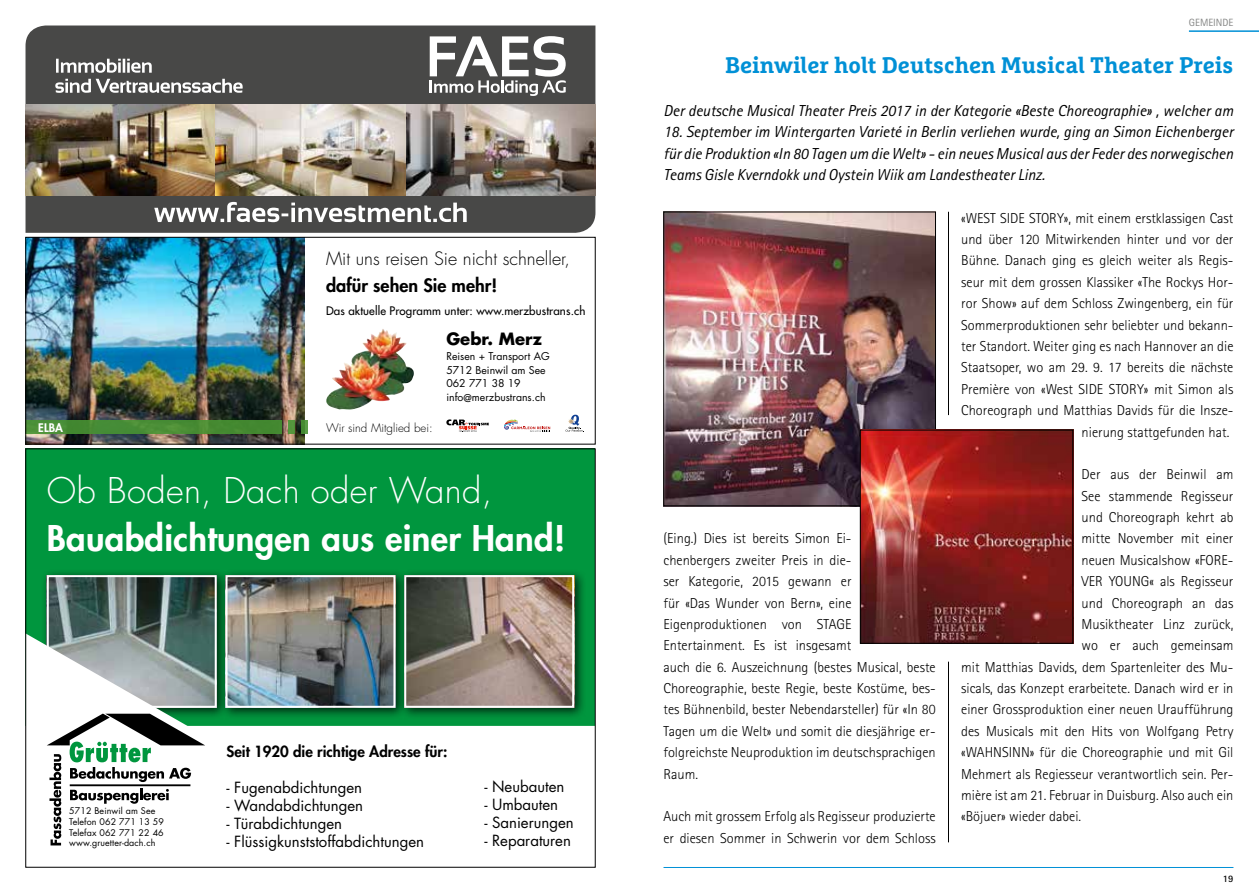
<style>
.page{position:relative;width:1259px;height:893px;background:#fff}
.page>*{position:absolute;margin:0;border:0;box-sizing:border-box;transform-origin:0 0}
.t1{font:800 34.5px "Futura Std";letter-spacing:.01em;color:#fff}
.t2{font:300 34.5px "Futura Std";letter-spacing:.01em;color:#fff}
.t3{font:700 22.5px "Marselis Slab Pro";color:#0090d6}
.t4{font:300 18px "Futura Std";color:#000}
.t5{font:800 18px "Futura Std";color:#000}
.t6{font:700 16.5px "Futura Std";color:#000}
.t7{font:italic 15.9px/21.3px "Rotis Sans Serif";color:#000;text-align:justify}
.t8{font:15px "Futura Std";color:#000}
.t9{font:800 15px "Futura Std";color:#000}
.t10{font:300 14.4px/21.3px "Rotis Sans Serif";color:#000}
.t11{font:500 11.55px "Futura Std";letter-spacing:.01em;color:#000}
.t12{font:300 11.55px "Futura Std";color:#000}
.t13{font:800 11.55px "Futura Std";color:#fff}
.t14{font:10.5px/13.5px "Futura Std";color:#000}
.t15{font:10.5px "Rotis Sans Serif";color:#868786}
.t16{font:700 9.9px "Rotis Sans Serif";color:#000}
.t17{font:9px/10.6px "Futura Std";letter-spacing:.01em;color:#000}
</style>
<div class="page">
<hr style="left:1189px;top:30px;width:70px;height:2px;background:#0090d6">
<hr style="left:663px;top:867px;width:570px;height:1px;background:#0090d6">
<div style="left:26px;top:26px;width:569px;height:207px;background:#484847"></div>
<img style="left:26px;top:104px;width:569px;height:92px">
<svg style="left:430px;top:36px;width:136px;height:60px"></svg>
<svg style="left:55px;top:79px;width:188px;height:14px"></svg>
<svg style="left:56px;top:59px;width:96px;height:14px"></svg>
<svg style="left:154px;top:202px;width:313px;height:20px"></svg>
<div style="left:26px;top:449px;width:569px;height:295px;background:#00963e"></div>
<div style="left:41px;top:569px;width:188px;height:151px;background:#000;opacity:.75"></div>
<img style="left:50px;top:578px;width:164px;height:127px">
<div style="left:47px;top:575px;width:170px;height:133px;border:2px solid #fff"></div>
<div style="left:219px;top:569px;width:188px;height:151px;background:#000;opacity:.75"></div>
<img style="left:228px;top:578px;width:164px;height:127px">
<div style="left:225px;top:575px;width:170px;height:133px;border:2px solid #fff"></div>
<div style="left:398px;top:569px;width:188px;height:151px;background:#000;opacity:.75"></div>
<img style="left:407px;top:578px;width:164px;height:127px">
<div style="left:404px;top:575px;width:170px;height:133px;border:2px solid #fff"></div>
<div style="left:26px;top:727px;width:569px;height:20px;background:#fff"></div>
<hr style="left:26px;top:726px;width:569px;height:1px;background:#fff">
<svg style="left:28px;top:633px;width:179px;height:213px"></svg>
<img style="left:28px;top:239px;width:276px;height:203px">
<div style="left:26px;top:420px;width:256px;height:14px;background:#468c35"></div>
<div style="left:288px;top:420px;width:6px;height:14px;background:#55963c"></div>
<svg style="left:301px;top:420px;width:6px;height:14px"></svg>
<img style="left:339px;top:331px;width:43px;height:47px">
<svg style="left:446px;top:419px;width:43px;height:13px"></svg>
<svg style="left:565px;top:414px;width:19px;height:18px"></svg>
<svg style="left:504px;top:419px;width:46px;height:13px"></svg>
<div style="left:26px;top:237px;width:569px;height:207px;border:1px solid #000"></div>
<hr style="left:948px;top:212px;width:1px;height:203px;background:#000">
<img style="left:665px;top:214px;width:268px;height:290px">
<div style="left:663px;top:212px;width:272px;height:294px;border:1px solid #000"></div>
<img style="left:862px;top:432px;width:209px;height:210px">
<div style="left:860px;top:430px;width:213px;height:214px;border:1px solid #000"></div>
<hr style="left:948px;top:662px;width:1px;height:180px;background:#000">
<p class="t4" style="left:326px;top:247px;width:245px">Mit uns reisen Sie nicht schneller,</p>
<p class="t5" style="left:326px;top:274px;width:173px">dafür sehen Sie mehr!</p>
<p class="t6" style="left:446px;top:327px;width:97px">Gebr. Merz</p>
<p class="t14" style="left:446px;top:350px;width:105px">Reisen + Transport AG<br>5712 Beinwil am See<br>062 771 38 19 info@merzbustrans.ch</p>
<p class="t11" style="left:326px;top:303px;width:261px">Das aktuelle Programm unter: www.merzbustrans.ch</p>
<p class="t13" style="left:38px;top:420px;width:26px">ELBA</p>
<p class="t12" style="left:326px;top:421px;width:108px">Wir sind Mitglied bei:</p>
<h1 class="t2" style="left:47px;top:469px;width:447px">Ob Boden, Dach oder Wand,</h1>
<h1 class="t1" style="left:47px;top:516px;width:520px">Bauabdichtungen aus einer Hand!</h1>
<p class="t17" style="left:69px;top:805px;width:96px">5712 Beinwil am See<br>Telefon 062 771 13 59<br>Telefax 062 771 22 46 www.gruetter-dach.ch</p>
<p class="t9" style="left:226px;top:742px;width:222px">Seit 1920 die richtige Adresse für:</p>
<p class="t8" style="left:226px;top:778px;width:137px">- Fugenabdichtungen</p>
<p class="t8" style="left:226px;top:796px;width:138px">- Wandabdichtungen</p>
<p class="t8" style="left:226px;top:814px;width:117px">- Türabdichtungen</p>
<p class="t8" style="left:226px;top:832px;width:199px">- Flüssigkunststoffabdichtungen</p>
<p class="t8" style="left:484px;top:777px;width:82px">- Neubauten</p>
<p class="t8" style="left:484px;top:795px;width:75px">- Umbauten</p>
<p class="t8" style="left:484px;top:813px;width:91px">- Sanierungen</p>
<p class="t8" style="left:484px;top:831px;width:88px">- Reparaturen</p>
<p class="t15" style="left:1189px;top:16px;width:46px">GEMEINDE</p>
<h2 class="t3" style="left:725px;top:51px;width:510px">Beinwiler holt Deutschen Musical Theater Preis</h2>
<p class="t7" style="left:663px;top:100px;width:571px">Der deutsche Musical Theater Preis 2017 in der Kategorie «Beste Choreographie» , welcher am</p>
<p class="t7" style="left:663px;top:121px;width:571px">18. September im Wintergarten Varieté in Berlin verliehen wurde, ging an Simon Eichenberger für die Produktion «In 80 Tagen um die Welt» - ein neues Musical aus der Feder des norwegischen Teams Gisle Kverndokk und Oystein Wiik am Landestheater Linz.</p>
<p class="t10" style="left:663px;top:528px;width:274px">(Eing.) Dies ist bereits Simon Ei-<br>chenbergers zweiter Preis in die-<br>ser Kategorie, 2015 gewann er<br>für «Das Wunder von Bern», eine Eigenproduktionen von STAGE Entertainment. Es ist insgesamt<br>auch die 6. Auszeichnung (bestes Musical, beste Choreographie, beste Regie, beste Kostüme, bes&shy;tes Bühnenbild, bester Nebendarsteller) für «In 80<br>Tagen um die Welt» und somit die diesjährige er&shy;folgreichste Neuproduktion im deutschsprachigen Raum.</p>
<p class="t10" style="left:663px;top:806px;width:274px">Auch mit grossem Erfolg als Regisseur produzierte er diesen Sommer in Schwerin vor dem Schloss</p>
<p class="t10" style="left:961px;top:207px;width:274px;text-align:right">«WEST SIDE STORY», mit einem erstklassigen Cast und über 120 Mitwirkenden hinter und vor der Bühne. Danach ging es gleich weiter als Regis&shy;seur mit dem grossen Klassiker «The Rockys Hor&shy;ror Show» auf dem Schloss Zwingenberg, ein für Sommerproduktionen sehr beliebter und bekann&shy;ter Standort. Weiter ging es nach Hannover an die Staatsoper, wo am 29. 9. 17 bereits die nächste Première von «West SIDE STORY» mit Simon als Choreograph und Matthias Davids für die Insze&shy;nierung stattgefunden hat.</p>
<p class="t10" style="left:1081px;top:464px;width:153px">Der aus der Beinwil am</p>
<p class="t10" style="left:1081px;top:485px;width:153px">See stammende Regisseur</p>
<p class="t10" style="left:1081px;top:506px;width:153px">und Choreograph kehrt ab</p>
<p class="t10" style="left:1081px;top:528px;width:153px">mitte November mit einer</p>
<p class="t10" style="left:1081px;top:549px;width:153px">neuen Musicalshow «FORE-</p>
<p class="t10" style="left:1081px;top:571px;width:153px">VER YOUNG« als Regisseur</p>
<p class="t10" style="left:1081px;top:592px;width:153px">und Choreograph an das</p>
<p class="t10" style="left:1081px;top:613px;width:153px">Musiktheater Linz zurück,</p>
<p class="t10" style="left:1081px;top:635px;width:153px">wo er auch gemeinsam</p>
<p class="t10" style="left:961px;top:656px;width:274px">mit Matthias Davids, dem Spartenleiter des Mu-</p>
<p class="t10" style="left:961px;top:677px;width:274px">sicals, das Konzept erarbeitete. Danach wird er in</p>
<p class="t10" style="left:961px;top:699px;width:274px">einer Grossproduktion einer neuen Uraufführung</p>
<p class="t10" style="left:961px;top:720px;width:274px">des Musicals mit den Hits von Wolfgang Petry</p>
<p class="t10" style="left:961px;top:742px;width:274px">«WAHNSINN» für die Choreographie und mit Gil</p>
<p class="t10" style="left:961px;top:763px;width:274px">Mehmert als Regiesseur verantwortlich sein. Per-</p>
<p class="t10" style="left:961px;top:784px;width:274px">mière ist am 21. Februar in Duisburg. Also auch ein</p>
<p class="t10" style="left:961px;top:806px;width:121px">«Böjuer» wieder dabei.</p>
<p class="t16" style="left:1222px;top:872px;width:12px">19</p>
</div>
